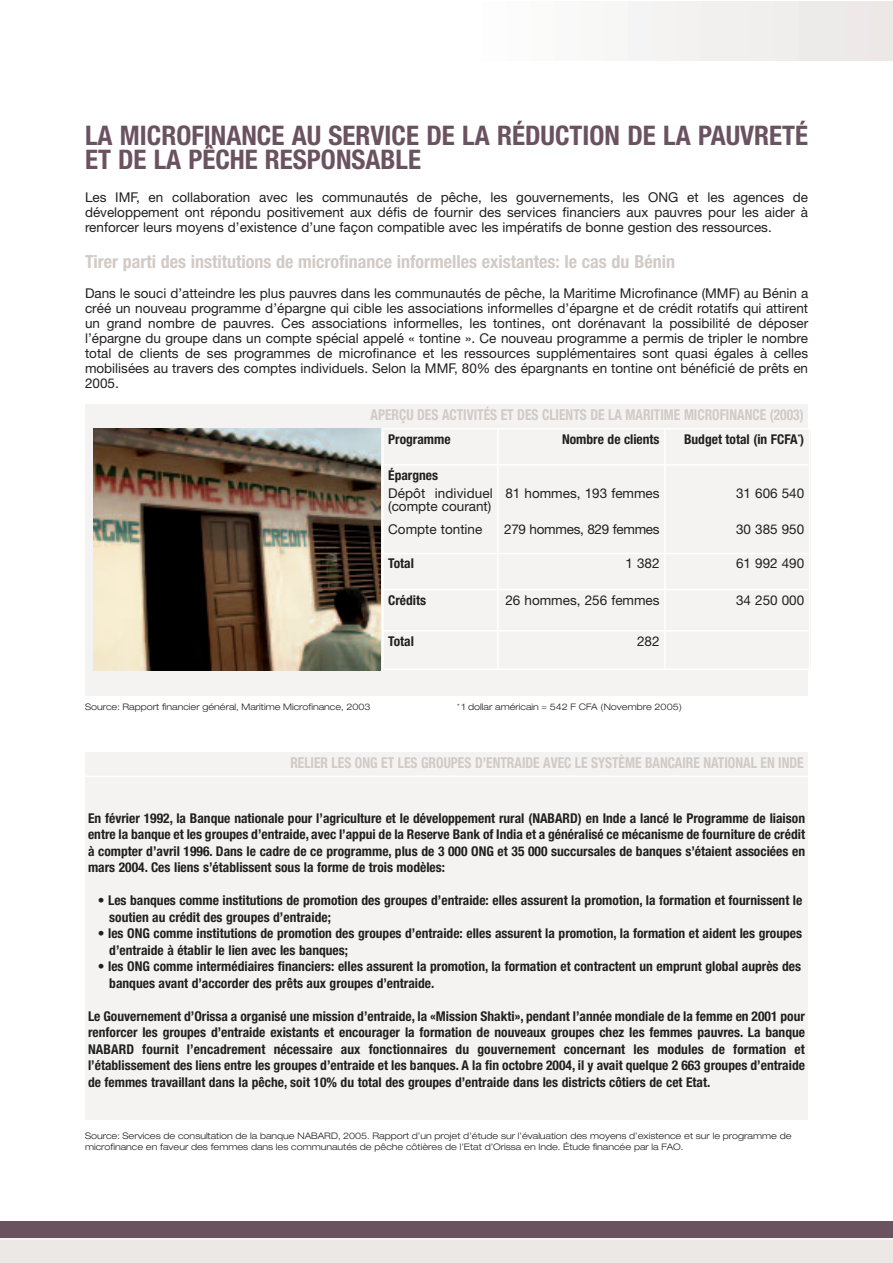
<style>
.page{position:relative;width:893px;height:1263px;background:#fff}
.page>*{position:absolute;margin:0;border:0;box-sizing:border-box;transform-origin:0 0}
.t1{font:700 condensed 27px/24px "Helvetica Neue";color:#6b5260}
.t2{font:700 condensed 18px "Helvetica Neue";color:#d1cac6}
.t3{font:700 condensed 15px "Helvetica Neue";color:#d1cac6;scale:.9 1}
.t4{font:700 condensed 13.5px/16.5px "Helvetica Neue";color:#231f20}
.t5{font:13.5px/15px "Helvetica Neue";color:#231f20;text-align:justify}
.t6{font:13.5px "Helvetica Neue";letter-spacing:-.02em;color:#231f20}
.t7{font:300 expanded 9px/10.8px "Helvetica Neue";color:#231f20}
</style>
<div class="page">
<div style="left:876px;top:1px;width:12px;height:60px;background:#ebe8e6"></div>
<div style="left:852px;top:1px;width:12px;height:60px;background:#eee9e8"></div>
<div style="left:828px;top:1px;width:11px;height:60px;background:#edebe9"></div>
<div style="left:803px;top:1px;width:12px;height:60px;background:#edebea"></div>
<div style="left:779px;top:1px;width:11px;height:60px;background:#efeeec"></div>
<div style="left:755px;top:1px;width:11px;height:60px;background:#f0efed"></div>
<div style="left:730px;top:1px;width:12px;height:60px;background:#f1f0ee"></div>
<div style="left:706px;top:1px;width:11px;height:60px;background:#f1f0ef"></div>
<div style="left:681px;top:1px;width:12px;height:60px;background:#f3f2f1"></div>
<div style="left:657px;top:1px;width:12px;height:60px;background:#f4f3f2"></div>
<div style="left:633px;top:1px;width:11px;height:60px;background:#f5f4f4"></div>
<div style="left:608px;top:1px;width:12px;height:60px;background:#f7f7f6"></div>
<div style="left:584px;top:1px;width:11px;height:60px;background:#f8f8f7"></div>
<div style="left:560px;top:1px;width:11px;height:60px;background:#faf9f9"></div>
<div style="left:535px;top:1px;width:12px;height:60px;background:#fbfbfa"></div>
<div style="left:0;top:1239px;width:892px;height:24px;background:#ebe8e6"></div>
<div style="left:0;top:1222px;width:892px;height:17px;background:#6b5260"></div>
<hr style="left:0;top:1238px;width:892px;height:1px;background:#fff">
<div style="left:85px;top:404px;width:723px;height:292px;background:#f4f3f1"></div>
<div style="left:665px;top:428px;width:145px;height:37px;background:#f4f3f1"></div>
<div style="left:665px;top:465px;width:145px;height:89px;background:#f4f3f1"></div>
<div style="left:665px;top:554px;width:145px;height:36px;background:#f4f3f1"></div>
<div style="left:665px;top:590px;width:145px;height:41px;background:#f4f3f1"></div>
<div style="left:665px;top:631px;width:145px;height:39px;background:#f4f3f1"></div>
<hr style="left:382px;top:428px;width:2px;height:242px;background:#fff">
<hr style="left:497px;top:428px;width:2px;height:242px;background:#fff">
<hr style="left:664px;top:428px;width:2px;height:242px;background:#fff">
<hr style="left:809px;top:428px;width:1px;height:242px;background:#fff">
<hr style="left:382px;top:428px;width:428px;height:2px;background:#fff">
<hr style="left:382px;top:464px;width:428px;height:2px;background:#fff">
<hr style="left:382px;top:553px;width:428px;height:1px;background:#fff">
<hr style="left:382px;top:589px;width:428px;height:1px;background:#fff">
<hr style="left:382px;top:630px;width:428px;height:2px;background:#fff">
<hr style="left:382px;top:668px;width:428px;height:2px;background:#fff">
<div style="left:85px;top:753px;width:723px;height:367px;background:#f4f3f1"></div>
<img style="left:93px;top:428px;width:287px;height:242px">
<hr style="left:85px;top:775px;width:723px;height:2px;background:#fff">
<h1 class="t1" style="left:85px;top:126px;width:725px">LA MICROFINANCE AU SERVICE DE LA RÉDUCTION DE LA PAUVRETÉ<br>ET DE LA PÊCHE RESPONSABLE</h1>
<p class="t5" style="left:85px;top:191px;width:725px">Les IMF, en collaboration avec les communautés de pêche, les gouvernements, les ONG et les agences de développement ont répondu positivement aux défis de fournir des services financiers aux pauvres pour les aider à renforcer leurs moyens d’existence d’une façon compatible avec les impératifs de bonne gestion des ressources.</p>
<h2 class="t2" style="left:85px;top:255px;width:591px">Tirer parti des institutions de microfinance informelles existantes: le cas du Bénin</h2>
<p class="t5" style="left:85px;top:287px;width:725px">Dans le souci d’atteindre les plus pauvres dans les communautés de pêche, la Maritime Microfinance (MMF) au Bénin a créé un nouveau programme d’épargne qui cible les associations informelles d’épargne et de crédit rotatifs qui attirent un grand nombre de pauvres. Ces associations informelles, les tontines, ont dorénavant la possibilité de déposer l’épargne du groupe dans un compte spécial appelé « tontine ». Ce nouveau programme a permis de tripler le nombre total de clients de ses programmes de microfinance et les ressources supplémentaires sont quasi égales à celles mobilisées au travers des comptes individuels. Selon la MMF, 80% des épargnants en tontine ont bénéficié de prêts en 2005.</p>
<p class="t3" style="left:371px;top:409px;width:483px">APERÇU DES ACTIVITÉS ET DES CLIENTS DE LA MARITIME MICROFINANCE (2003)</p>
<p class="t4" style="left:388px;top:432px;width:64px">Programme</p>
<p class="t4" style="left:562px;top:432px;width:99px">Nombre de clients</p>
<p class="t4" style="left:684px;top:432px;width:122px">Budget total (in FCFA<sup>*</sup>)</p>
<p class="t4" style="left:388px;top:468px;width:51px">Épargnes</p>
<p class="t5" style="left:388px;top:487px;width:106px;line-height:13.5px">Dépôt individuel (compte courant)</p>
<p class="t5" style="left:388px;top:523px;width:96px">Compte tontine</p>
<p class="t5" style="left:505px;top:487px;width:156px">81 hommes, 193 femmes</p>
<p class="t6" style="left:504px;top:524px;width:157px">279 hommes, 829 femmes</p>
<p class="t5" style="left:736px;top:487px;width:70px">31 606 540</p>
<p class="t5" style="left:736px;top:523px;width:70px">30 385 950</p>
<p class="t4" style="left:388px;top:557px;width:27px">Total</p>
<p class="t5" style="left:625px;top:557px;width:36px">1 382</p>
<p class="t5" style="left:736px;top:557px;width:70px">61 992 490</p>
<p class="t4" style="left:388px;top:593px;width:39px">Crédits</p>
<p class="t5" style="left:505px;top:593px;width:156px">26 hommes, 256 femmes</p>
<p class="t5" style="left:736px;top:593px;width:70px">34 250 000</p>
<p class="t4" style="left:388px;top:634px;width:27px">Total</p>
<p class="t5" style="left:637px;top:635px;width:24px">282</p>
<p class="t7" style="left:85px;top:702px;width:287px">Source: Rapport financier général, Maritime Microfinance, 2003</p>
<p class="t7" style="left:457px;top:702px;width:226px"><sup>*</sup> 1 dollar américain = 542 F CFA (Novembre 2005)</p>
<p class="t3" style="left:290px;top:758px;width:572px">RELIER LES ONG ET LES GROUPES D’ENTRAIDE AVEC LE SYSTÈME BANCAIRE NATIONAL EN INDE</p>
<p class="t4" style="left:88px;top:811px;width:718px;text-align:justify">En février 1992, la Banque nationale pour l’agriculture et le développement rural (NABARD) en Inde a lancé le Programme de liaison entre la banque et les groupes d’entraide, avec l’appui de la Reserve Bank of India et a généralisé ce mécanisme de fourniture de crédit à compter d’avril 1996. Dans le cadre de ce programme, plus de 3 000 ONG et 35 000 succursales de banques s’étaient associées en mars 2004. Ces liens s’établissent sous la forme de trois modèles:</p>
<p class="t4" style="left:109px;top:893px;width:695px;text-indent:-11px">• Les banques comme institutions de promotion des groupes d’entraide: elles assurent la promotion, la formation et fournissent le soutien au crédit des groupes d’entraide;</p>
<p class="t4" style="left:109px;top:926px;width:694px;text-indent:-11px">• les ONG comme institutions de promotion des groupes d’entraide: elles assurent la promotion, la formation et aident les groupes d’entraide à établir le lien avec les banques;</p>
<p class="t4" style="left:109px;top:959px;width:693px;text-indent:-11px">• les ONG comme intermédiaires financiers: elles assurent la promotion, la formation et contractent un emprunt global auprès des banques avant d’accorder des prêts aux groupes d’entraide.</p>
<p class="t4" style="left:88px;top:1009px;width:719px;text-align:justify">Le Gouvernement d’Orissa a organisé une mission d’entraide, la «Mission Shakti», pendant l’année mondiale de la femme en 2001 pour renforcer les groupes d’entraide existants et encourager la formation de nouveaux groupes chez les femmes pauvres. La banque NABARD fournit l’encadrement nécessaire aux fonctionnaires du gouvernement concernant les modules de formation et l’établissement des liens entre les groupes d’entraide et les banques. A la fin octobre 2004, il y avait quelque 2 663 groupes d’entraide de femmes travaillant dans la pêche, soit 10% du total des groupes d’entraide dans les districts côtiers de cet Etat.</p>
<p class="t7" style="left:85px;top:1131px;width:708px">Source: Services de consultation de la banque NABARD, 2005. Rapport d’un projet d’étude sur l’évaluation des moyens d’existence et sur le programme de microfinance en faveur des femmes dans les communautés de pêche côtières de l’Etat d’Orissa en Inde. Étude financée par la FAO.</p>
</div>
